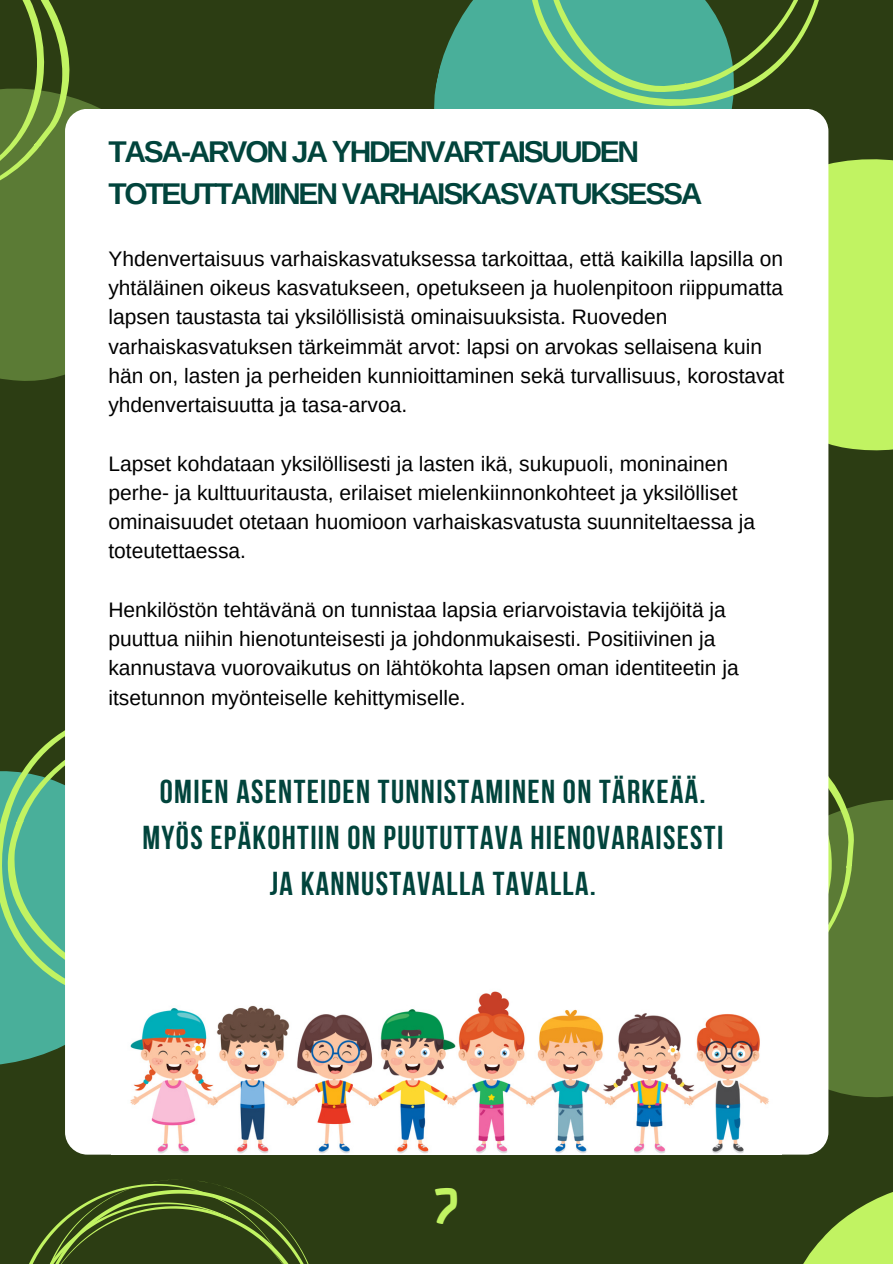
<style>
.page{position:relative;width:893px;height:1264px;background:#fff}
.page>*{position:absolute;margin:0;border:0;box-sizing:border-box;transform-origin:0 0}
.t1{font:46.5px "Luducudu";color:#c1f362}
.t2{font:700 33px/46.2px "Bebas Neue";letter-spacing:.04em;color:#01443c;text-align:center}
.t3{font:700 30px/41.7px "Arimo";letter-spacing:-.075em;color:#01443c}
.t4{font:21px/29.2px "Arimo";color:#000}
</style>
<div class="page">
<div style="left:0;top:0;width:892px;height:1263px;background:#2c3d13"></div>
<div style="left:0;top:98px;width:101px;height:283px;background:#5b7b35"></div>
<svg style="left:0;top:1002px;width:65px;height:63px;background:#459f88"></svg>
<svg style="left:0;top:0;width:73px;height:213px"></svg>
<svg style="left:0;top:771px;width:65px;height:231px;background:#62bd8d"></svg>
<svg style="left:6px;top:730px;width:59px;height:264px;background:#58a97c"></svg>
<svg style="left:659px;top:1077px;width:233px;height:78px"></svg>
<svg style="left:716px;top:1117px;width:176px;height:146px"></svg>
<svg style="left:828px;top:675px;width:62px;height:385px;fill:#5b7b35"></svg>
<svg style="left:434px;top:0;width:68px;height:109px;fill:#49af9a"></svg>
<svg style="left:828px;top:136px;width:64px;height:352px;fill:#c1f362"></svg>
<svg style="left:502px;top:0;width:327px;height:136px"></svg>
<svg style="left:513px;top:0;width:316px;height:122px"></svg>
<div style="left:65px;top:109px;width:763px;height:1045px;background:#fff;border-radius:23px"></div>
<svg style="left:29px;top:1179px;width:279px;height:84px"></svg>
<img style="left:130px;top:991px;width:639px;height:163px">
<h3 class="t3" style="left:108px;top:131px;width:595px">TASA-ARVON JA YHDENVARTAISUUDEN<br>TOTEUTTAMINEN VARHAISKASVATUKSESSA</h3>
<p class="t4" style="left:108px;top:244px;width:677px">Yhdenvertaisuus varhaiskasvatuksessa tarkoittaa, että kaikilla lapsilla on yhtäläinen oikeus kasvatukseen, opetukseen ja huolenpitoon riippumatta lapsen taustasta tai yksilöllisistä ominaisuuksista. Ruoveden varhaiskasvatuksen tärkeimmät arvot: lapsi on arvokas sellaisena kuin hän on, lasten ja perheiden kunnioittaminen sekä turvallisuus, korostavat yhdenvertaisuutta ja tasa-arvoa.</p>
<p class="t4" style="left:108px;top:448px;width:648px">Lapset kohdataan yksilöllisesti ja lasten ikä, sukupuoli, moninainen perhe- ja kulttuuritausta, erilaiset mielenkiinnonkohteet ja yksilölliset ominaisuudet otetaan huomioon varhaiskasvatusta suunniteltaessa ja toteutettaessa.</p>
<p class="t4" style="left:108px;top:595px;width:632px">Henkilöstön tehtävänä on tunnistaa lapsia eriarvoistavia tekijöitä ja puuttua niihin hienotunteisesti ja johdonmukaisesti. Positiivinen ja kannustava vuorovaikutus on lähtökohta lapsen oman identiteetin ja itsetunnon myönteiselle kehittymiselle.</p>
<h2 class="t2" style="left:142px;top:771px;width:582px">OMIEN ASENTEIDEN TUNNISTAMINEN ON TÄRKEÄÄ.<br>MYÖS EPÄKOHTIIN ON PUUTUTTAVA HIENOVARAISESTI<br>JA KANNUSTAVALLA TAVALLA.</h2>
<h1 class="t1" style="left:435px;top:1166px;width:24px">7</h1>
</div>
